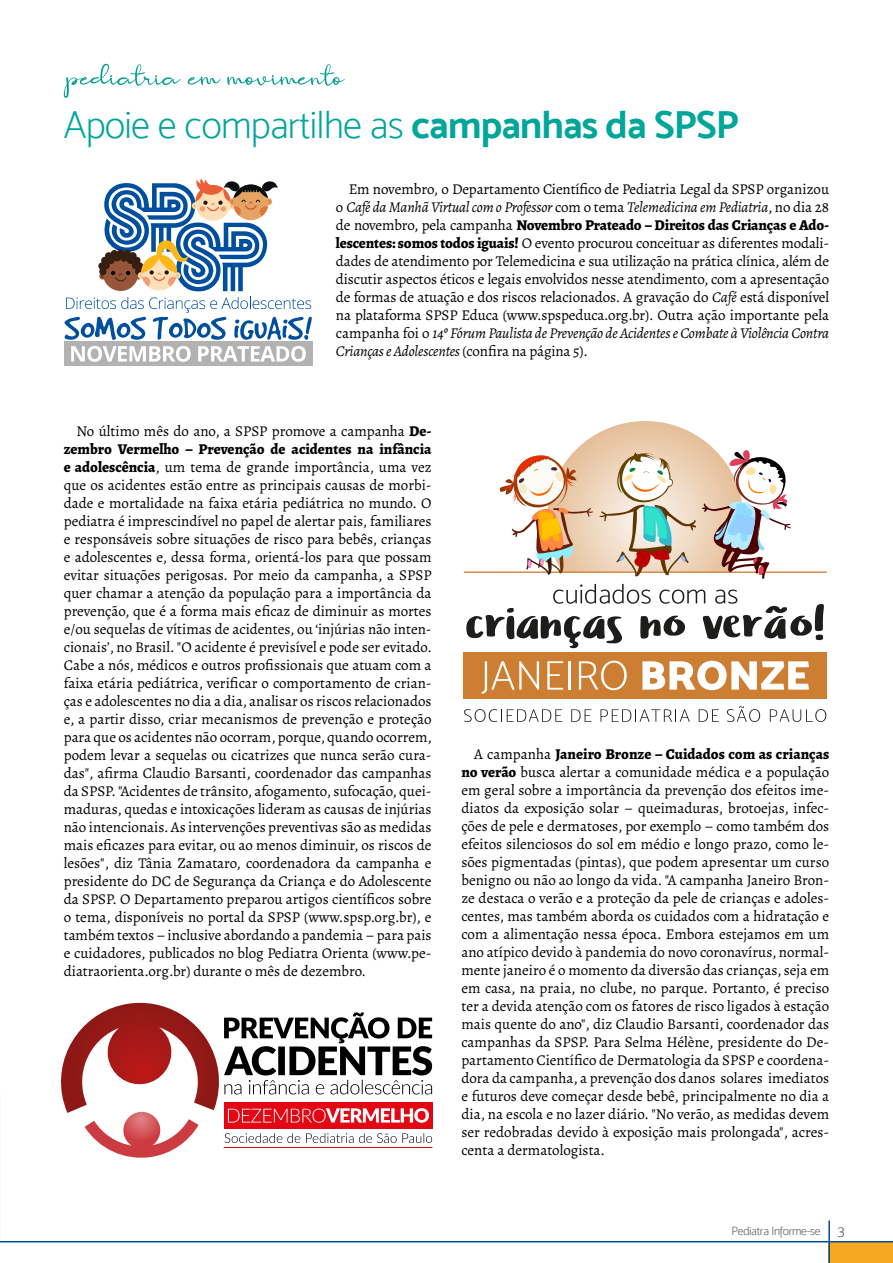
<style>
.page{position:relative;width:893px;height:1263px;background:#fff}
.page>*{position:absolute;margin:0;border:0;box-sizing:border-box;transform-origin:0 0}
.t1{font:39px "Mosk Extra Light 200";letter-spacing:-.02em;color:#00a69a}
.t2{font:15px/18px "Alegreya";color:#000;text-align:justify}
.t3{font:12px "Mosk Extra Light 200";letter-spacing:-.025em;color:#575756}
.s1{font-family:"Mosk Bold 700"}
.s2{font-style:italic}
.s3{font-weight:800}
.s4{font-family:"Mosk Light 300";font-size:15px}
</style>
<div class="page">
<div style="left:828px;top:1242px;width:65px;height:21px;background:#f7a823"></div>
<hr style="left:0;top:1241px;width:893px;height:1px;background:#004f9f">
<hr style="left:828px;top:1220px;width:2px;height:43px;background:#004f9f">
<svg style="left:64px;top:63px;width:281px;height:35px"></svg>
<svg style="left:64px;top:297px;width:248px;height:43px"></svg>
<div style="left:64px;top:341px;width:248px;height:25px;background:#b3b2b2"></div>
<svg style="left:71px;top:346px;width:120px;height:16px"></svg>
<svg style="left:198px;top:346px;width:108px;height:16px"></svg>
<svg style="left:98px;top:179px;width:180px;height:112px"></svg>
<svg style="left:61px;top:1003px;width:371px;height:155px"></svg>
<div style="left:463px;top:652px;width:364px;height:47px;background:#cc7f32"></div>
<hr style="left:464px;top:571px;width:362px;height:2px;background:#cc7f32">
<svg style="left:464px;top:709px;width:98px;height:13px"></svg>
<svg style="left:571px;top:709px;width:20px;height:13px"></svg>
<svg style="left:600px;top:709px;width:90px;height:13px"></svg>
<svg style="left:699px;top:709px;width:20px;height:13px"></svg>
<svg style="left:727px;top:706px;width:33px;height:16px"></svg>
<svg style="left:770px;top:709px;width:56px;height:13px"></svg>
<svg style="left:481px;top:661px;width:58px;height:33px"></svg>
<svg style="left:547px;top:661px;width:16px;height:29px"></svg>
<hr style="left:568px;top:661px;width:3px;height:29px;background:#fff">
<svg style="left:579px;top:661px;width:48px;height:29px"></svg>
<svg style="left:642px;top:661px;width:167px;height:29px"></svg>
<svg style="left:466px;top:421px;width:358px;height:228px"></svg>
<h1 class="t1" style="left:64px;top:103px;width:677px">Apoie e compartilhe as <span class="s1">campanhas da SPSP</span></h1>
<p class="t2" style="left:336px;top:180px;width:495px;text-indent:13px">Em novembro, o Departamento Científico de Pediatria Legal da SPSP organizou o <span class="s2">Café da Manhã Virtual com o Professor</span> com o tema <span class="s2">Telemedicina em Pediatria</span>, no dia 28 de novembro, pela campanha <span class="s3">Novembro Prateado – Direitos das Crianças e Ado&shy;lescentes: somos todos iguais!</span> O evento procurou conceituar as diferentes modali&shy;dades de atendimento por Telemedicina e sua utilização na prática clínica, além de discutir aspectos éticos e legais envolvidos nesse atendimento, com a apresentação de formas de atuação e dos riscos relacionados. A gravação do <span class="s2">Café</span> está disponível na plataforma SPSP Educa (www.spspeduca.org.br). Outra ação importante pela campanha foi o <span class="s2">14º Fórum Paulista de Prevenção de Acidentes e Combate à Violência Contra Crianças e Adolescentes</span> (confira na página 5).</p>
<p class="t2" style="left:64px;top:422px;width:370px;text-indent:13px">No último mês do ano, a SPSP promove a campanha <span class="s3">De&shy;zembro Vermelho – Prevenção de acidentes na infância e adolescência</span>, um tema de grande importância, uma vez que os acidentes estão entre as principais causas de morbi&shy;dade e mortalidade na faixa etária pediátrica no mundo. O pediatra é imprescindível no papel de alertar pais, familiares e responsáveis sobre situações de risco para bebês, crianças e adolescentes e, dessa forma, orientá-los para que possam evitar situações perigosas. Por meio da campanha, a SPSP quer chamar a atenção da população para a importância da prevenção, que é a forma mais eficaz de diminuir as mortes e/ou sequelas de vítimas de acidentes, ou ‘injúrias não inten&shy;cionais’, no Brasil. "O acidente é previsível e pode ser evitado.<br>Cabe a nós, médicos e outros profissionais que atuam com a faixa etária pediátrica, verificar o comportamento de crian&shy;ças e adolescentes no dia a dia, analisar os riscos relacionados e, a partir disso, criar mecanismos de prevenção e proteção para que os acidentes não ocorram, porque, quando ocorrem, podem levar a sequelas ou cicatrizes que nunca serão cura&shy;das", afirma Claudio Barsanti, coordenador das campanhas da SPSP. "Acidentes de trânsito, afogamento, sufocação, quei&shy;maduras, quedas e intoxicações lideram as causas de injúrias não intencionais. As intervenções preventivas são as medidas mais eficazes para evitar, ou ao menos diminuir, os riscos de lesões", diz Tânia Zamataro, coordenadora da campanha e presidente do DC de Segurança da Criança e do Adolescente da SPSP. O Departamento preparou artigos científicos sobre o tema, disponíveis no portal da SPSP (www.spsp.org.br), e também textos – inclusive abordando a pandemia – para pais e cuidadores, publicados no blog Pediatra Orienta (www.pe&shy;diatraorienta.org.br) durante o mês de dezembro.</p>
<p class="t2" style="left:461px;top:745px;width:369px;text-indent:13px">A campanha <span class="s3">Janeiro Bronze – Cuidados com as crianças no verão</span> busca alertar a comunidade médica e a população em geral sobre a importância da prevenção dos efeitos ime&shy;diatos da exposição solar – queimaduras, brotoejas, infec&shy;ções de pele e dermatoses, por exemplo – como também dos efeitos silenciosos do sol em médio e longo prazo, como le&shy;sões pigmentadas (pintas), que podem apresentar um curso benigno ou não ao longo da vida. "A campanha Janeiro Bron&shy;ze destaca o verão e a proteção da pele de crianças e adoles&shy;centes, mas também aborda os cuidados com a hidratação e com a alimentação nessa época. Embora estejamos em um ano atípico devido à pandemia do novo coronavírus, normal&shy;mente janeiro é o momento da diversão das crianças, seja em em casa, na praia, no clube, no parque. Portanto, é preciso ter a devida atenção com os fatores de risco ligados à estação mais quente do ano", diz Claudio Barsanti, coordenador das campanhas da SPSP. Para Selma Hélène, presidente do De&shy;partamento Científico de Dermatologia da SPSP e coordena&shy;dora da campanha, a prevenção dos danos solares imediatos e futuros deve começar desde bebê, principalmente no dia a dia, na escola e no lazer diário. "No verão, as medidas devem ser redobradas devido à exposição mais prolongada", acres&shy;centa a dermatologista.</p>
<p class="t3" style="left:732px;top:1224px;width:114px">Pediatra Informe-se <span class="s4">3</span></p>
</div>
